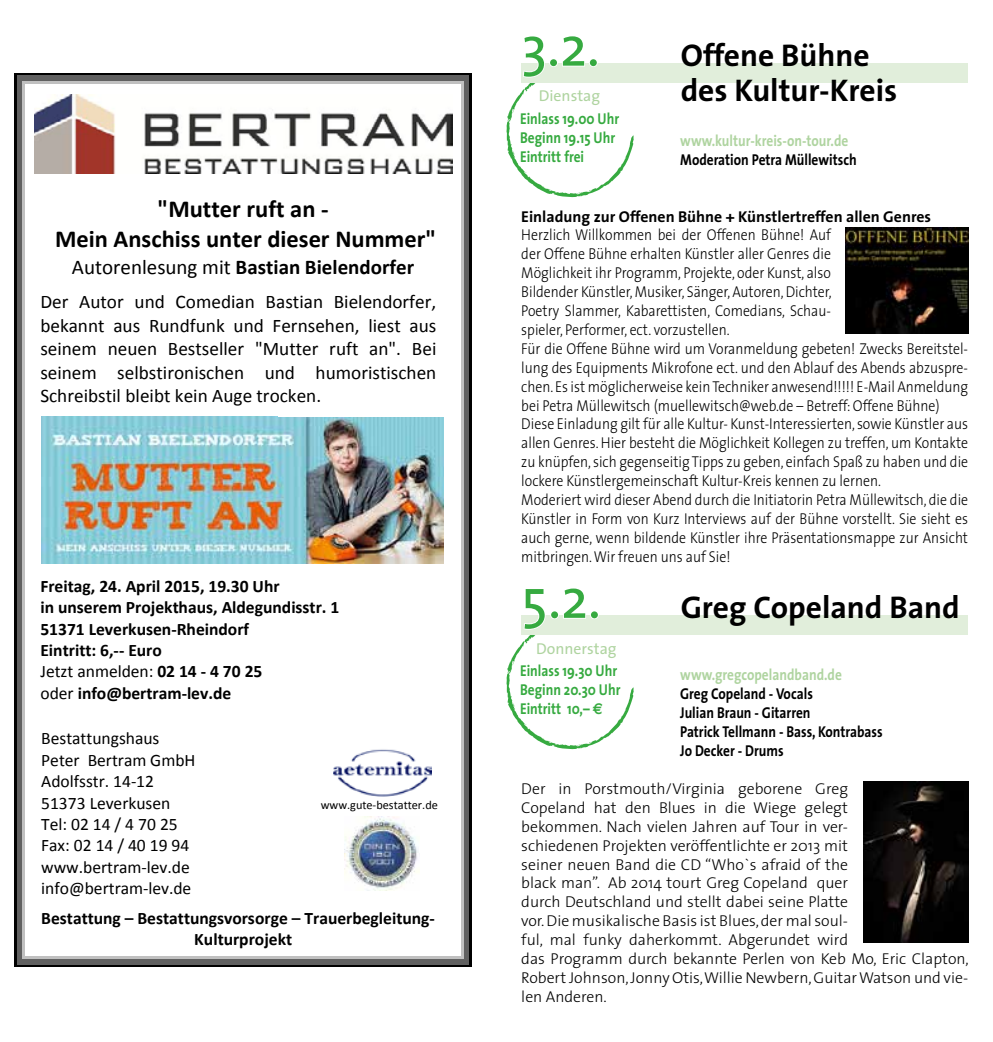
<style>
.page{position:relative;width:993px;height:1042px;background:#fff}
.page>*{position:absolute;margin:0;border:0;box-sizing:border-box;transform-origin:0 0}
.t1{font:56px "The Sans";color:#36aa40}
.t2{font:700 31.5px "The Sans";color:#000}
.t3{font:700 24.5px/29.9px "Calibri";color:#000;text-align:center}
.t4{font:700 21px "Calibri";color:#000}
.t5{font:19.25px/23.4px "Calibri";color:#000;text-align:justify}
.t6{font:700 17.5px/21.3px "Calibri";color:#000;text-align:center}
.t7{font:17.5px/21.3px "Calibri";color:#000}
.t8{font:300 15.75px/18.9px "The Sans";color:#000;scale:.88 1}
.t9{font:300 15.75px/18.9px "The Sans";color:#000}
.t10{font:700 15.75px/18.9px "The Sans";color:#000;scale:.85 1}
.t11{font:700 15.75px/18.9px "The Sans";color:#36aa40;scale:.85 1}
.t12{font:700 15.75px "The Sans";color:#000}
.t13{font:700 15.75px "The Sans";color:#afd4a0;scale:.85 1}
.t14{font:15.75px "The Sans";color:#afd4a0}
.t15{font:12.25px "Calibri";color:#000}
.s1{font-weight:400}
.s2{font-family:"Euro Sans"}
</style>
<div class="page">
<div style="left:521px;top:615px;width:446px;height:20px;background:#e1eedb"></div>
<div style="left:521px;top:63px;width:446px;height:20px;background:#e1eedb"></div>
<svg style="left:506px;top:63px;width:127px;height:134px"></svg>
<div style="left:588px;top:58px;width:9px;height:9px;border:2px solid #fff;border-radius:50%"></div>
<svg style="left:506px;top:615px;width:127px;height:134px"></svg>
<div style="left:590px;top:610px;width:8px;height:9px;border:2px solid #fff;border-radius:50%"></div>
<img style="left:845px;top:227px;width:122px;height:106px">
<img style="left:863px;top:781px;width:104px;height:162px">
<img style="left:333px;top:749px;width:98px;height:47px">
<img style="left:35px;top:94px;width:417px;height:80px">
<img style="left:345px;top:816px;width:74px;height:74px">
<img style="left:42px;top:417px;width:401px;height:147px">
<svg style="left:14px;top:73px;width:11px;height:11px"></svg>
<hr style="left:25px;top:73px;width:436px;height:3px;background:#000">
<div style="left:25px;top:76px;width:436px;height:5px;background:#606060"></div>
<hr style="left:25px;top:81px;width:436px;height:3px;background:#c0c0c0">
<svg style="left:461px;top:73px;width:10px;height:11px"></svg>
<hr style="left:14px;top:84px;width:3px;height:872px;background:#000">
<div style="left:17px;top:84px;width:5px;height:872px;background:#606060"></div>
<hr style="left:22px;top:84px;width:3px;height:872px;background:#c0c0c0">
<hr style="left:468px;top:84px;width:3px;height:872px;background:#000">
<div style="left:463px;top:84px;width:5px;height:872px;background:#606060"></div>
<hr style="left:461px;top:84px;width:2px;height:872px;background:#c0c0c0">
<svg style="left:14px;top:956px;width:11px;height:11px"></svg>
<hr style="left:25px;top:964px;width:436px;height:3px;background:#000">
<div style="left:25px;top:959px;width:436px;height:5px;background:#606060"></div>
<hr style="left:25px;top:956px;width:436px;height:3px;background:#c0c0c0">
<svg style="left:461px;top:956px;width:10px;height:11px"></svg>
<h3 class="t3" style="left:55px;top:193px;width:382px">"Mutter ruft an ‐<br>Mein Anschiss unter dieser Nummer"</h3>
<h3 class="t4" style="left:72px;top:254px;width:344px"><span class="s1">Autorenlesung mit</span> Bastian Bielendorfer</h3>
<p class="t5" style="left:40px;top:289px;width:397px">Der Autor und Comedian Bastian Bielendorfer, bekannt aus Rundfunk und Fernsehen, liest aus seinem neuen Bestseller "Mutter ruft an". Bei seinem selbstironischen und humoristischen Schreibstil bleibt kein Auge trocken.</p>
<p class="t6" style="left:40px;top:575px;width:300px;text-align:left">Freitag, 24. April 2015, 19.30 Uhr<br>in unserem Projekthaus, Aldegundisstr. 1<br>51371 Leverkusen‐Rheindorf<br>Eintritt: 6,‐‐ Euro<br><span class="s1">Jetzt anmelden:</span> 02 14 ‐ 4 70 25<br><span class="s1">oder</span> info@bertram‐lev.de</p>
<p class="t7" style="left:41px;top:727px;width:156px">Bestattungshaus<br>Peter Bertram GmbH<br>Adolfsstr. 14‐12<br>51373 Leverkusen</p>
<p class="t15" style="left:321px;top:797px;width:119px">www.gute‐bestatter.de</p>
<p class="t7" style="left:41px;top:812px;width:152px">Tel: 02 14 / 4 70 25<br>Fax: 02 14 / 40 19 94 www.bertram‐lev.de info@bertram‐lev.de</p>
<p class="t6" style="left:41px;top:906px;width:395px">Bestattung – Bestattungsvorsorge – Trauerbegleitung‐<br>Kulturprojekt</p>
<h1 class="t1" style="left:521px;top:0;width:80px">3.2.</h1>
<h2 class="t2" style="left:680px;top:29px;width:190px">Offene Bühne</h2>
<p class="t14" style="left:538px;top:82px;width:63px">Dienstag</p>
<h2 class="t2" style="left:680px;top:64px;width:218px">des Kultur-Kreis</h2>
<p class="t13" style="left:680px;top:127px;width:199px">www.kultur-kreis-on-tour.de</p>
<p class="t10" style="left:680px;top:150px;width:209px">Moderation Petra Müllewitsch</p>
<p class="t11" style="left:520px;top:109px;width:118px">Einlass 19.00 Uhr<br>Beginn 19.15 Uhr<br>Eintritt frei</p>
<p class="t12" style="left:521px;top:203px;width:411px">Einladung zur Offenen Bühne + Künstlertreffen allen Genres</p>
<p class="t8" style="left:521px;top:225px;width:509px">Herzlich Willkommen bei der Offenen Bühne! Auf<br>der Offene Bühne erhalten Künstler aller Genres die<br>Möglichkeit ihr Programm, Projekte, oder Kunst, also<br>Bildender Künstler, Musiker, Sänger, Autoren, Dichter,<br>Poetry Slammer, Kabarettisten, Comedians, Schau-<br>spieler, Performer, ect. vorzustellen.<br>Für die Offene Bühne wird um Voranmeldung gebeten! Zwecks Bereitstel&shy;lung des Equipments Mikrofone ect. und den Ablauf des Abends abzuspre&shy;chen. Es ist möglicherweise kein Techniker anwesend!!!!! E-Mail Anmeldung bei Petra Müllewitsch (muellewitsch@web.de – Betreff: Offene Bühne)<br>Diese Einladung gilt für alle Kultur- Kunst-Interessierten, sowie Künstler aus allen Genres. Hier besteht die Möglichkeit Kollegen zu treffen, um Kontakte zu knüpfen, sich gegenseitig Tipps zu geben, einfach Spaß zu haben und die lockere Künstlergemeinschaft Kultur-Kreis kennen zu lernen.<br>Moderiert wird dieser Abend durch die Initiatorin Petra Müllewitsch, die die Künstler in Form von Kurz Interviews auf der Bühne vorstellt. Sie sieht es auch gerne, wenn bildende Künstler ihre Präsentationsmappe zur Ansicht mitbringen. Wir freuen uns auf Sie!</p>
<h1 class="t1" style="left:521px;top:552px;width:81px">5.2.</h1>
<h2 class="t2" style="left:680px;top:581px;width:280px">Greg Copeland Band</h2>
<p class="t14" style="left:536px;top:636px;width:82px">Donnerstag</p>
<p class="t13" style="left:680px;top:662px;width:192px">www.gregcopelandband.de</p>
<p class="t10" style="left:680px;top:684px;width:240px">Greg Copeland - Vocals<br>Julian Braun - Gitarren<br>Patrick Tellmann - Bass, Kontrabass<br>Jo Decker - Drums</p>
<p class="t9" style="left:521px;top:778px;width:449px">Der in Porstmouth/Virginia geborene Greg<br>Copeland hat den Blues in die Wiege gelegt<br>bekommen. Nach vielen Jahren auf Tour in ver-<br>schiedenen Projekten veröffentlichte er 2013 mit<br>seiner neuen Band die CD “Who`s afraid of the<br>black man”. Ab 2014 tourt Greg Copeland quer<br>durch Deutschland und stellt dabei seine Platte<br>vor. Die musikalische Basis ist Blues, der mal soul-<br>ful, mal funky daherkommt. Abgerundet wird<br>das Programm durch bekannte Perlen von Keb Mo, Eric Clapton, Robert Johnson, Jonny Otis, Willie Newbern, Guitar Watson und vie&shy;len Anderen.</p>
<p class="t11" style="left:520px;top:661px;width:120px">Einlass 19.30 Uhr<br>Beginn 20.30 Uhr<br>Eintritt 10,– <span class="s2">e</span></p>
</div>
